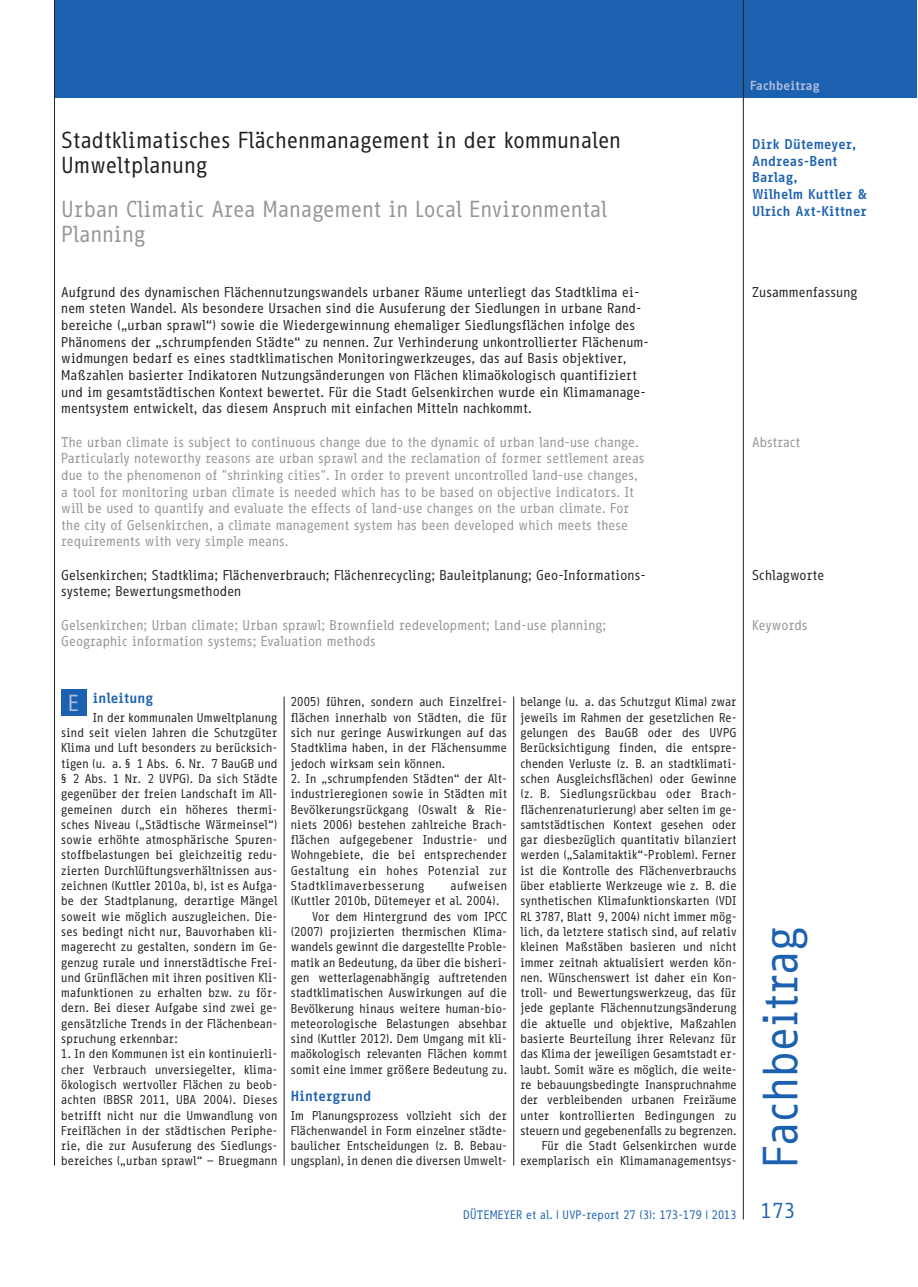
<style>
.page{position:relative;width:918px;height:1287px;background:#fff}
.page>*{position:absolute;margin:0;border:0;box-sizing:border-box;transform-origin:0 0}
.t1{font:48px "Info OT Office";letter-spacing:-.04em;color:#1c61af}
.t2{font:22.5px/24.8px "Info OT Office";letter-spacing:-.04em;color:#231f20}
.t3{font:22.5px/24.8px "Info OT Office";letter-spacing:-.04em;color:#939598}
.t4{font:22.5px "Info OT Office";color:#b4bfe0}
.t5{font:700 14.25px "Info OT Office";letter-spacing:-.04em;color:#1c61af}
.t6{font:13.8px/16.6px "Info OT Office";letter-spacing:-.04em;color:#231f20}
.t7{font:13.8px/16.6px "Info OT Office";letter-spacing:-.04em;color:#939598}
.t8{font:700 13.8px/16.6px "Info OT Office";letter-spacing:-.04em;color:#1c61af}
.t9{font:700 12.75px "Info OT Office";letter-spacing:-.04em;color:#b4bfe0}
.t10{font:12.45px/15.3px "Info OT Office";letter-spacing:-.045em;color:#231f20;text-align:justify}
.t11{font:12.45px "Info OT Office";letter-spacing:-.015em;color:#231f20}
.t12{font:12px "Info OT Office";letter-spacing:-.04em;color:#1c61af}
.s1{font-size:21px}
</style>
<div class="page">
<div style="left:55px;top:0;width:861px;height:97px;background:#1c61af"></div>
<hr style="left:284px;top:697px;width:1px;height:469px;background:#231f20">
<hr style="left:54px;top:0;width:1px;height:1166px;background:#231f20">
<hr style="left:513px;top:697px;width:1px;height:469px;background:#231f20">
<hr style="left:743px;top:0;width:1px;height:1220px;background:#231f20">
<div style="left:61px;top:689px;width:25px;height:27px;background:#1c61af"></div>
<h2 class="t2" style="left:61px;top:130px;width:562px">Stadtklimatisches Flächenmanagement in der kommunalen<br>Umweltplanung</h2>
<h2 class="t3" style="left:61px;top:199px;width:548px">Urban Climatic Area Management in Local Environmental<br>Planning</h2>
<p class="t6" style="left:61px;top:285px;width:590px">Aufgrund des dynamischen Flächennutzungswandels urbaner Räume unterliegt das Stadtklima ei&shy;nem steten Wandel. Als besondere Ursachen sind die Ausuferung der Siedlungen in urbane Rand&shy;bereiche („urban sprawl“) sowie die Wiedergewinnung ehemaliger Siedlungsflächen infolge des Phänomens der „schrumpfenden Städte“ zu nennen. Zur Verhinderung unkontrollierter Flächenum&shy;widmungen bedarf es eines stadtklimatischen Monitoringwerkzeuges, das auf Basis objektiver, Maßzahlen basierter Indikatoren Nutzungsänderungen von Flächen klimaökologisch quantifiziert und im gesamtstädtischen Kontext bewertet. Für die Stadt Gelsenkirchen wurde ein Klimamanage&shy;mentsystem entwickelt, das diesem Anspruch mit einfachen Mitteln nachkommt.</p>
<p class="t7" style="left:61px;top:435px;width:586px">The urban climate is subject to continuous change due to the dynamic of urban land-use change.<br>Particularly noteworthy reasons are urban sprawl and the reclamation of former settlement areas due to the phenomenon of "shrinking cities". In order to prevent uncontrolled land-use changes, a tool for monitoring urban climate is needed which has to be based on objective indicators. It will be used to quantify and evaluate the effects of land-use changes on the urban climate. For the city of Gelsenkirchen, a climate management system has been developed which meets these requirements with very simple means.</p>
<p class="t6" style="left:61px;top:568px;width:587px">Gelsenkirchen; Stadtklima; Flächenverbrauch; Flächenrecycling; Bauleitplanung; Geo-Informations&shy;systeme; Bewertungsmethoden</p>
<p class="t7" style="left:61px;top:618px;width:547px">Gelsenkirchen; Urban climate; Urban sprawl; Brownfield redevelopment; Land-use planning;<br>Geographic information systems; Evaluation methods</p>
<p class="t9" style="left:750px;top:80px;width:72px">Fachbeitrag</p>
<p class="t8" style="left:752px;top:137px;width:117px">Dirk Dütemeyer,<br>Andreas-Bent<br>Barlag,<br>Wilhelm Kuttler &amp;<br>Ulrich Axt-Kittner</p>
<p class="t6" style="left:752px;top:285px;width:107px">Zusammenfassung</p>
<p class="t7" style="left:752px;top:435px;width:50px">Abstract</p>
<p class="t6" style="left:752px;top:569px;width:74px">Schlagworte</p>
<p class="t7" style="left:752px;top:619px;width:58px">Keywords</p>
<p class="t5" style="left:92px;top:693px;width:63px">inleitung</p>
<p class="t10" style="left:61px;top:711px;width:218px;text-indent:32px">In der kommunalen Umweltplanung sind seit vielen Jahren die Schutzgüter Klima und Luft besonders zu berücksich&shy;tigen (u. a. § 1 Abs. 6. Nr. 7 BauGB und § 2 Abs. 1 Nr. 2 UVPG). Da sich Städte gegenüber der freien Landschaft im All&shy;gemeinen durch ein höheres thermi&shy;sches Niveau („Städtische Wärmeinsel“) sowie erhöhte atmosphärische Spuren&shy;stoffbelastungen bei gleichzeitig redu&shy;zierten Durchlüftungsverhältnissen aus&shy;zeichnen (Kuttler 2010a, b), ist es Aufga&shy;be der Stadtplanung, derartige Mängel soweit wie möglich auszugleichen. Die&shy;ses bedingt nicht nur, Bauvorhaben kli&shy;magerecht zu gestalten, sondern im Ge&shy;genzug rurale und innerstädtische Frei&shy;und Grünflächen mit ihren positiven Kli&shy;mafunktionen zu erhalten bzw. zu för&shy;dern. Bei dieser Aufgabe sind zwei ge&shy;gensätzliche Trends in der Flächenbean&shy;spruchung erkennbar:</p>
<p class="t10" style="left:61px;top:1048px;width:218px">1. In den Kommunen ist ein kontinuierli&shy;cher Verbrauch unversiegelter, klima&shy;ökologisch wertvoller Flächen zu beob&shy;achten (BBSR 2011, UBA 2004). Dieses betrifft nicht nur die Umwandlung von Freiflächen in der städtischen Periphe&shy;rie, die zur Ausuferung des Siedlungs&shy;bereiches („urban sprawl“ – Bruegmann</p>
<h2 class="t4" style="left:68px;top:695px;width:14px">E</h2>
<p class="t10" style="left:291px;top:696px;width:218px">2005) führen, sondern auch Einzelfrei&shy;flächen innerhalb von Städten, die für sich nur geringe Auswirkungen auf das Stadtklima haben, in der Flächensumme jedoch wirksam sein können.</p>
<p class="t10" style="left:291px;top:772px;width:218px">2. In „schrumpfenden Städten“ der Alt&shy;industrieregionen sowie in Städten mit Bevölkerungsrückgang (Oswalt &amp; Rie&shy;niets 2006) bestehen zahlreiche Brach&shy;flächen aufgegebener Industrie- und Wohngebiete, die bei entsprechender Gestaltung ein hohes Potenzial zur Stadtklimaverbesserung</p>
<p class="t11" style="left:450px;top:881px;width:59px">aufweisen</p>
<p class="t10" style="left:291px;top:895px;width:211px">(Kuttler 2010b, Dütemeyer et al. 2004).</p>
<p class="t10" style="left:312px;top:910px;width:197px">Vor dem Hintergrund des vom IPCC</p>
<p class="t10" style="left:291px;top:925px;width:218px">(2007) projizierten thermischen Klima-</p>
<p class="t10" style="left:291px;top:940px;width:218px">wandels gewinnt die dargestellte Proble-</p>
<p class="t10" style="left:291px;top:956px;width:218px">matik an Bedeutung, da über die bisheri-</p>
<p class="t10" style="left:291px;top:971px;width:218px">gen wetterlagenabhängig auftretenden</p>
<p class="t10" style="left:291px;top:986px;width:218px">stadtklimatischen Auswirkungen auf die</p>
<p class="t10" style="left:291px;top:1002px;width:218px">Bevölkerung hinaus weitere human-bio-</p>
<p class="t10" style="left:291px;top:1017px;width:218px">meteorologische Belastungen absehbar</p>
<p class="t10" style="left:291px;top:1032px;width:218px">sind (Kuttler 2012). Dem Umgang mit kli-</p>
<p class="t10" style="left:291px;top:1048px;width:218px">maökologisch relevanten Flächen kommt</p>
<p class="t10" style="left:291px;top:1063px;width:218px">somit eine immer größere Bedeutung zu.</p>
<p class="t5" style="left:291px;top:1091px;width:83px">Hintergrund</p>
<p class="t10" style="left:291px;top:1109px;width:218px">Im Planungsprozess vollzieht sich der Flächenwandel in Form einzelner städte&shy;baulicher Entscheidungen (z. B. Bebau&shy;ungsplan), in denen die diversen Umwelt-</p>
<p class="t10" style="left:520px;top:696px;width:218px;text-align:right">belange (u. a. das Schutzgut Klima) zwar jeweils im Rahmen der gesetzlichen Re&shy;gelungen des BauGB oder des UVPG Berücksichtigung finden, die entspre&shy;chenden Verluste (z. B. an stadtklimati&shy;schen Ausgleichsflächen) oder Gewinne (z. B. Siedlungsrückbau oder Brach&shy;flächenrenaturierung) aber selten im ge&shy;samtstädtischen Kontext gesehen oder gar diesbezüglich quantitativ bilanziert werden („Salamitaktik“-Problem). Ferner ist die Kontrolle des Flächenverbrauchs über etablierte Werkzeuge wie z. B. die synthetischen Klimafunktionskarten (VDI RL 3787, Blatt 9, 2004) nicht immer mög&shy;lich, da letztere statisch sind, auf relativ kleinen Maßstäben basieren und nicht immer zeitnah aktualisiert werden kön&shy;nen. Wünschenswert ist daher ein Kon&shy;troll- und Bewertungswerkzeug, das für jede geplante Flächennutzungsänderung die aktuelle und objektive, Maßzahlen basierte Beurteilung ihrer Relevanz für das Klima der jeweiligen Gesamtstadt er&shy;laubt. Somit wäre es möglich, die weite&shy;re bebauungsbedingte Inanspruchnahme der verbleibenden urbanen Freiräume unter kontrollierten Bedingungen zu steuern und gegebenenfalls zu begrenzen.<br>Für die Stadt Gelsenkirchen wurde exemplarisch ein Klimamanagementsys-</p>
<h1 class="t1" style="left:763px;top:1169px;width:245px;rotate:-90deg">Fachbeitrag</h1>
<p class="t12" style="left:463px;top:1211px;width:334px">DÜTEMEYER et al. | UVP-report 27 (3): 173-179 | 2013 <span class="s1">173</span></p>
</div>
